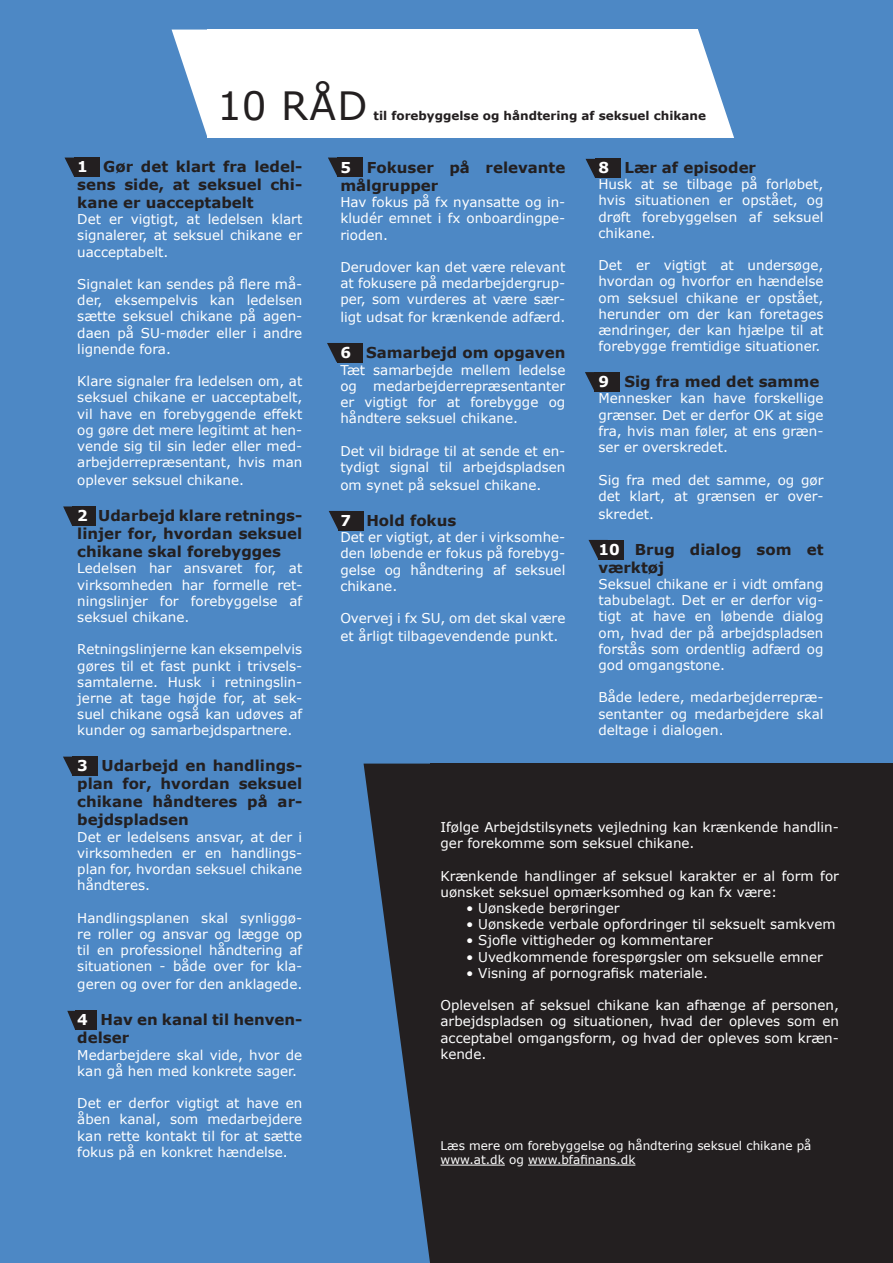
<style>
.page{position:relative;width:893px;height:1263px;background:#4d88c5}
.page>*{position:absolute;margin:0;border:0;box-sizing:border-box;transform-origin:0 0}
.t1{font:39px "Verdana";color:#231f20}
.t2{font:700 15px/18px "Verdana";color:#231f20;text-align:justify}
.t3{font:13.5px/16.2px "Verdana";color:#fff;text-align:justify}
.t4{font:12px/14.4px "Verdana";color:#fff}
.t5{font:700 12px "Verdana";color:#231f20}
.s1{color:#fff}
</style>
<div class="page">
<div style="left:430px;top:763px;width:463px;height:500px;background:#231f20"></div>
<svg style="left:364px;top:763px;width:132px;height:499px;fill:#231f20"></svg>
<div style="left:208px;top:30px;width:490px;height:108px;background:#fff"></div>
<svg style="left:172px;top:30px;width:36px;height:108px"></svg>
<svg style="left:698px;top:30px;width:36px;height:108px"></svg>
<div style="left:598px;top:540px;width:26px;height:19px;background:#231f20"></div>
<svg style="left:588px;top:540px;width:10px;height:19px"></svg>
<div style="left:595px;top:372px;width:25px;height:19px;background:#231f20"></div>
<svg style="left:585px;top:372px;width:10px;height:19px"></svg>
<div style="left:595px;top:159px;width:26px;height:19px;background:#231f20"></div>
<svg style="left:585px;top:159px;width:10px;height:19px"></svg>
<div style="left:337px;top:158px;width:26px;height:19px;background:#231f20"></div>
<svg style="left:328px;top:158px;width:9px;height:18px"></svg>
<div style="left:337px;top:343px;width:25px;height:19px;background:#231f20"></div>
<svg style="left:327px;top:343px;width:10px;height:19px"></svg>
<div style="left:338px;top:511px;width:26px;height:19px;background:#231f20"></div>
<svg style="left:329px;top:511px;width:9px;height:19px"></svg>
<div style="left:74px;top:158px;width:26px;height:19px;background:#231f20"></div>
<svg style="left:65px;top:158px;width:9px;height:19px"></svg>
<div style="left:72px;top:506px;width:24px;height:20px;background:#231f20"></div>
<svg style="left:63px;top:506px;width:9px;height:19px"></svg>
<div style="left:73px;top:757px;width:25px;height:19px;background:#231f20"></div>
<svg style="left:63px;top:757px;width:10px;height:19px"></svg>
<div style="left:75px;top:1011px;width:22px;height:19px;background:#231f20"></div>
<svg style="left:67px;top:1011px;width:8px;height:18px"></svg>
<hr style="left:441px;top:1165px;width:64px;height:1px;background:#fff">
<hr style="left:528px;top:1165px;width:107px;height:1px;background:#fff">
<p class="t1" style="left:217px;top:79px;width:152px">10 RÅD</p>
<p class="t5" style="left:374px;top:107px;width:334px">til forebyggelse og håndtering af seksuel chikane</p>
<p class="t2" style="left:77px;top:157px;width:227px"><span class="s1">1</span> Gør det klart fra ledel&shy;sens side, at seksuel chi&shy;kane er uacceptabelt</p>
<p class="t3" style="left:77px;top:211px;width:227px">Det er vigtigt, at ledelsen klart signalerer, at seksuel chikane er uacceptabelt.</p>
<p class="t3" style="left:77px;top:276px;width:227px">Signalet kan sendes på flere må&shy;der, eksempelvis kan ledelsen sætte seksuel chikane på agen&shy;daen på SU-møder eller i andre lignende fora.</p>
<p class="t3" style="left:77px;top:373px;width:227px">Klare signaler fra ledelsen om, at seksuel chikane er uacceptabelt, vil have en forebyggende effekt og gøre det mere legitimt at hen&shy;vende sig til sin leder eller med&shy;arbejderrepræsentant, hvis man</p>
<p class="t3" style="left:77px;top:472px;width:168px">oplever seksuel chikane.</p>
<p class="t2" style="left:77px;top:506px;width:227px"><span class="s1">2</span> Udarbejd klare retnings&shy;linjer for, hvordan seksuel chikane skal forebygges</p>
<p class="t3" style="left:77px;top:560px;width:227px">Ledelsen har ansvaret for, at virksomheden har formelle ret&shy;ningslinjer for forebyggelse af seksuel chikane.</p>
<p class="t3" style="left:77px;top:641px;width:227px">Retningslinjerne kan eksempelvis gøres til et fast punkt i trivsels&shy;samtalerne. Husk i retningslin&shy;jerne at tage højde for, at sek&shy;suel chikane også kan udøves af kunder og samarbejdspartnere.</p>
<p class="t2" style="left:77px;top:757px;width:227px"><span class="s1">3</span> Udarbejd en handlings&shy;plan for, hvordan seksuel chikane håndteres på ar&shy;bejdspladsen</p>
<p class="t3" style="left:77px;top:828px;width:227px">Det er ledelsens ansvar, at der i virksomheden er en handlings&shy;plan for, hvordan seksuel chikane håndteres.</p>
<p class="t3" style="left:77px;top:909px;width:227px">Handlingsplanen skal synliggø&shy;re roller og ansvar og lægge op til en professionel håndtering af situationen - både over for kla-</p>
<p class="t3" style="left:77px;top:976px;width:227px">geren og over for den anklagede.</p>
<p class="t2" style="left:77px;top:1010px;width:227px"><span class="s1">4</span> Hav en kanal til henven&shy;delser</p>
<p class="t3" style="left:77px;top:1046px;width:227px">Medarbejdere skal vide, hvor de kan gå hen med konkrete sager.</p>
<p class="t3" style="left:77px;top:1095px;width:227px">Det er derfor vigtigt at have en åben kanal, som medarbejdere kan rette kontakt til for at sætte fokus på en konkret hændelse.</p>
<p class="t2" style="left:340px;top:158px;width:227px"><span class="s1">5</span> Fokuser på relevante målgrupper</p>
<p class="t3" style="left:340px;top:194px;width:226px">Hav fokus på fx nyansatte og in&shy;kludér emnet i fx onboardingpe&shy;rioden.</p>
<p class="t3" style="left:340px;top:259px;width:227px">Derudover kan det være relevant at fokusere på medarbejdergrup&shy;per, som vurderes at være sær-</p>
<p class="t3" style="left:340px;top:309px;width:227px">ligt udsat for krænkende adfærd.</p>
<p class="t2" style="left:340px;top:344px;width:226px"><span class="s1">6</span> Samarbejd om opgaven</p>
<p class="t3" style="left:340px;top:361px;width:227px">Tæt samarbejde mellem ledelse og medarbejderrepræsentanter er vigtigt for at forebygge og håndtere seksuel chikane.</p>
<p class="t3" style="left:340px;top:442px;width:227px">Det vil bidrage til at sende et en&shy;tydigt signal til arbejdspladsen</p>
<p class="t3" style="left:340px;top:477px;width:203px">om synet på seksuel chikane.</p>
<p class="t2" style="left:340px;top:511px;width:117px"><span class="s1">7</span> Hold fokus</p>
<p class="t3" style="left:340px;top:529px;width:227px">Det er vigtigt, at der i virksomhe&shy;den løbende er fokus på forebyg&shy;gelse og håndtering af seksuel chikane.</p>
<p class="t3" style="left:340px;top:609px;width:227px;line-height:18px">Overvej i fx SU, om det skal være et årligt tilbagevendende punkt.</p>
<p class="t2" style="left:598px;top:158px;width:159px"><span class="s1">8</span> Lær af episoder</p>
<p class="t3" style="left:598px;top:176px;width:227px">Husk at se tilbage på forløbet, hvis situationen er opstået, og drøft forebyggelsen af seksuel chikane.</p>
<p class="t3" style="left:598px;top:257px;width:227px">Det er vigtigt at undersøge, hvordan og hvorfor en hændelse om seksuel chikane er opstået, herunder om der kan foretages ændringer, der kan hjælpe til at forebygge fremtidige situationer.</p>
<p class="t2" style="left:598px;top:372px;width:222px"><span class="s1">9</span> Sig fra med det samme</p>
<p class="t3" style="left:598px;top:390px;width:226px">Mennesker kan have forskellige grænser. Det er derfor OK at sige fra, hvis man føler, at ens græn&shy;ser er overskredet.</p>
<p class="t3" style="left:598px;top:471px;width:227px">Sig fra med det samme, og gør det klart, at grænsen er over-</p>
<p class="t3" style="left:598px;top:505px;width:57px">skredet.</p>
<p class="t2" style="left:598px;top:540px;width:227px"><span class="s1">10</span> Brug dialog som et værktøj</p>
<p class="t3" style="left:598px;top:576px;width:227px">Seksuel chikane er i vidt omfang tabubelagt. Det er er derfor vig&shy;tigt at have en løbende dialog om, hvad der på arbejdspladsen forstås som ordentlig adfærd og god omgangstone.</p>
<p class="t3" style="left:598px;top:689px;width:227px">Både ledere, medarbejderrepræ&shy;sentanter og medarbejdere skal deltage i dialogen.</p>
<p class="t3" style="left:441px;top:819px;width:400px">Ifølge Arbejdstilsynets vejledning kan krænkende handlin&shy;ger forekomme som seksuel chikane.</p>
<p class="t3" style="left:441px;top:867px;width:400px">Krænkende handlinger af seksuel karakter er al form for uønsket seksuel opmærksomhed og kan fx være:</p>
<p class="t3" style="left:466px;top:900px;width:155px">• Uønskede berøringer</p>
<p class="t3" style="left:466px;top:916px;width:371px">• Uønskede verbale opfordringer til seksuelt samkvem</p>
<p class="t3" style="left:466px;top:932px;width:248px">• Sjofle vittigheder og kommentarer</p>
<p class="t3" style="left:466px;top:948px;width:358px">• Uvedkommende forespørgsler om seksuelle emner</p>
<p class="t3" style="left:466px;top:964px;width:243px">• Visning af pornografisk materiale.</p>
<p class="t3" style="left:441px;top:997px;width:400px">Oplevelsen af seksuel chikane kan afhænge af personen, arbejdspladsen og situationen, hvad der opleves som en acceptabel omgangsform, og hvad der opleves som kræn&shy;kende.</p>
<p class="t4" style="left:441px;top:1138px;width:372px">Læs mere om forebyggelse og håndtering seksuel chikane på www.at.dk og www.bfafinans.dk</p>
</div>
